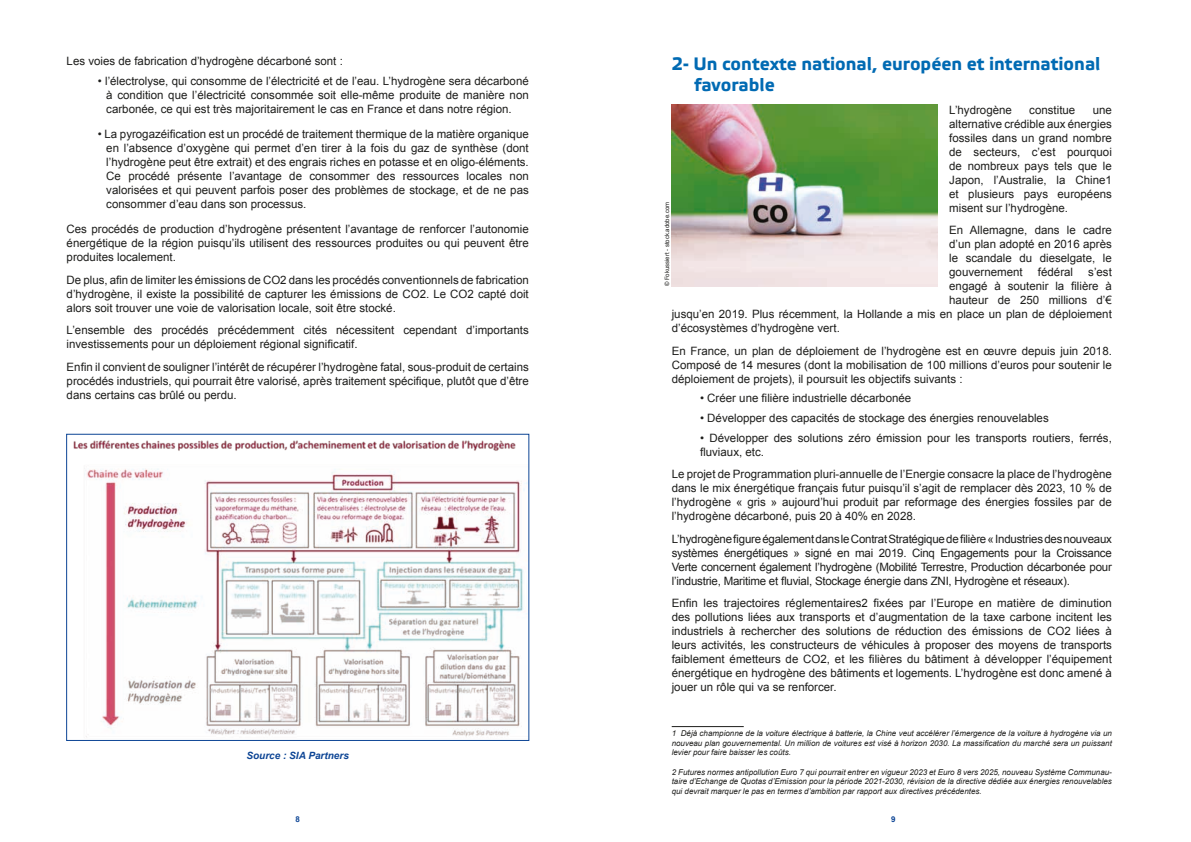
<style>
.page{position:relative;width:1191px;height:842px;background:#fff}
.page>*{position:absolute;margin:0;border:0;box-sizing:border-box;transform-origin:0 0}
.t1{font:700 18px/21.6px "Etelka Text";color:#006ab3}
.t2{font:11.5px/14px "Arial";color:#1d1d1b;text-align:justify}
.t3{font:italic 700 10px "Arial";color:#0d4595}
.t4{font:italic 8px/9.6px "Arial";color:#1d1d1b;text-align:justify}
.t5{font:700 8px "Arial";color:#0d4595}
.t6{font:6px "Arial";color:#1d1d1b}
</style>
<div class="page">
<hr style="left:671px;top:726px;width:72px;height:1px;background:#1d1d1b">
<img style="left:73px;top:440px;width:454px;height:297px">
<div style="left:66px;top:434px;width:463px;height:307px;border:1px solid #0d4595"></div>
<img style="left:671px;top:105px;width:267px;height:181px">
<p class="t2" style="left:67px;top:54px;width:278px">Les voies de fabrication d’hydrogène décarboné sont :</p>
<p class="t2" style="left:106px;top:74px;width:424px;text-indent:-8px">• l’électrolyse, qui consomme de l’électricité et de l’eau. L’hydrogène sera décarboné à condition que l’électricité consommée soit elle-même produite de manière non carbonée, ce qui est très majoritairement le cas en France et dans notre région.</p>
<p class="t2" style="left:106px;top:127px;width:424px;text-indent:-8px">• La pyrogazéification est un procédé de traitement thermique de la matière organique en l’absence d’oxygène qui permet d’en tirer à la fois du gaz de synthèse (dont l’hydrogène peut être extrait) et des engrais riches en potasse et en oligo-éléments.<br>Ce procédé présente l’avantage de consommer des ressources locales non valorisées et qui peuvent parfois poser des problèmes de stockage, et de ne pas consommer d’eau dans son processus.</p>
<p class="t2" style="left:67px;top:222px;width:464px">Ces procédés de production d’hydrogène présentent l’avantage de renforcer l’autonomie énergétique de la région puisqu’ils utilisent des ressources produites ou qui peuvent être produites localement.</p>
<p class="t2" style="left:67px;top:273px;width:464px">De plus, afin de limiter les émissions de CO2 dans les procédés conventionnels de fabrication d’hydrogène, il existe la possibilité de capturer les émissions de CO2. Le CO2 capté doit alors soit trouver une voie de valorisation locale, soit être stocké.</p>
<p class="t2" style="left:67px;top:323px;width:464px">L’ensemble des procédés précédemment cités nécessitent cependant d’importants investissements pour un déploiement régional significatif.</p>
<p class="t2" style="left:67px;top:360px;width:464px">Enfin il convient de souligner l’intérêt de récupérer l’hydrogène fatal, sous-produit de certains procédés industriels, qui pourrait être valorisé, après traitement spécifique, plutôt que d’être dans certains cas brûlé ou perdu.</p>
<p class="t3" style="left:246px;top:749px;width:104px">Source : SIA Partners</p>
<h1 class="t1" style="left:694px;top:53px;width:407px;text-indent:-23px">2- Un contexte national, européen et international favorable</h1>
<p class="t2" style="left:949px;top:103px;width:64px">L’hydrogène</p>
<p class="t2" style="left:1029px;top:103px;width:48px">constitue</p>
<p class="t2" style="left:949px;top:103px;width:164px;text-indent:143px">une alternative crédible aux énergies fossiles dans un grand nombre de secteurs, c’est pourquoi de nombreux pays tels que le Japon, l’Australie, la Chine1 et plusieurs pays européens misent sur l’hydrogène.</p>
<p class="t2" style="left:949px;top:223px;width:164px">En Allemagne, dans le cadre d’un plan adopté en 2016 après le scandale du dieselgate, le gouvernement</p>
<p class="t6" style="left:663px;top:286px;width:86px;rotate:-90deg">© Fokussiert - stock.adobe.com</p>
<p class="t2" style="left:1038px;top:265px;width:37px">fédéral</p>
<p class="t2" style="left:1088px;top:265px;width:25px">s’est</p>
<p class="t2" style="left:949px;top:279px;width:164px">engagé à soutenir la filière à</p>
<p class="t2" style="left:949px;top:293px;width:164px">hauteur de 250 millions d’€</p>
<p class="t2" style="left:671px;top:307px;width:442px">jusqu’en 2019. Plus récemment, la Hollande a mis en place un plan de déploiement</p>
<p class="t2" style="left:671px;top:321px;width:170px">d’écosystèmes d’hydrogène vert.</p>
<p class="t2" style="left:671px;top:344px;width:442px">En France, un plan de déploiement de l’hydrogène est en œuvre depuis juin 2018.<br>Composé de 14 mesures (dont la mobilisation de 100 millions d’euros pour soutenir le déploiement de projets), il poursuit les objectifs suivants :</p>
<p class="t2" style="left:700px;top:391px;width:213px">• Créer une filière industrielle décarbonée</p>
<p class="t2" style="left:700px;top:411px;width:350px">• Développer des capacités de stockage des énergies renouvelables</p>
<p class="t2" style="left:700px;top:431px;width:413px">• Développer des solutions zéro émission pour les transports routiers, ferrés, fluviaux, etc.</p>
<p class="t2" style="left:671px;top:467px;width:442px">Le projet de Programmation pluri-annuelle de l’Energie consacre la place de l’hydrogène dans le mix énergétique français futur puisqu’il s’agit de remplacer dès 2023, 10 % de l’hydrogène « gris » aujourd’hui produit par reformage des énergies fossiles par de l’hydrogène décarboné, puis 20 à 40% en 2028.</p>
<p class="t2" style="left:671px;top:532px;width:442px">L’hydrogène figure également dans le Contrat Stratégique de filière «Industries des nouveaux systèmes énergétiques » signé en mai 2019. Cinq Engagements pour la Croissance Verte concernent également l’hydrogène (Mobilité Terrestre, Production décarbonée pour l’industrie, Maritime et fluvial, Stockage énergie dans ZNI, Hydrogène et réseaux).</p>
<p class="t2" style="left:671px;top:596px;width:442px">Enfin les trajectoires réglementaires2 fixées par l’Europe en matière de diminution des pollutions liées aux transports et d’augmentation de la taxe carbone incitent les industriels à rechercher des solutions de réduction des émissions de CO2 liées à leurs activités, les constructeurs de véhicules à proposer des moyens de transports faiblement émetteurs de CO2, et les filières du bâtiment à développer l’équipement énergétique en hydrogène des bâtiments et logements. L’hydrogène est donc amené à jouer un rôle qui va se renforcer.</p>
<p class="t4" style="left:671px;top:729px;width:442px">1 Déjà championne de la voiture électrique à batterie, la Chine veut accélérer l’émergence de la voiture à hydrogène via un nouveau plan gouvernemental. Un million de voitures est visé à horizon 2030. La massification du marché sera un puissant levier pour faire baisser les coûts.</p>
<p class="t4" style="left:671px;top:767px;width:442px">2 Futures normes antipollution Euro 7 qui pourrait entrer en vigueur 2023 et Euro 8 vers 2025, nouveau Système Communau&shy;taire d’Echange de Quotas d’Emission pour la période 2021-2030, révision de la directive dédiée aux énergies renouvelables qui devrait marquer le pas en termes d’ambition par rapport aux directives précédentes.</p>
<p class="t5" style="left:295px;top:814px;width:6px">8</p>
<p class="t5" style="left:891px;top:814px;width:6px">9</p>
</div>
